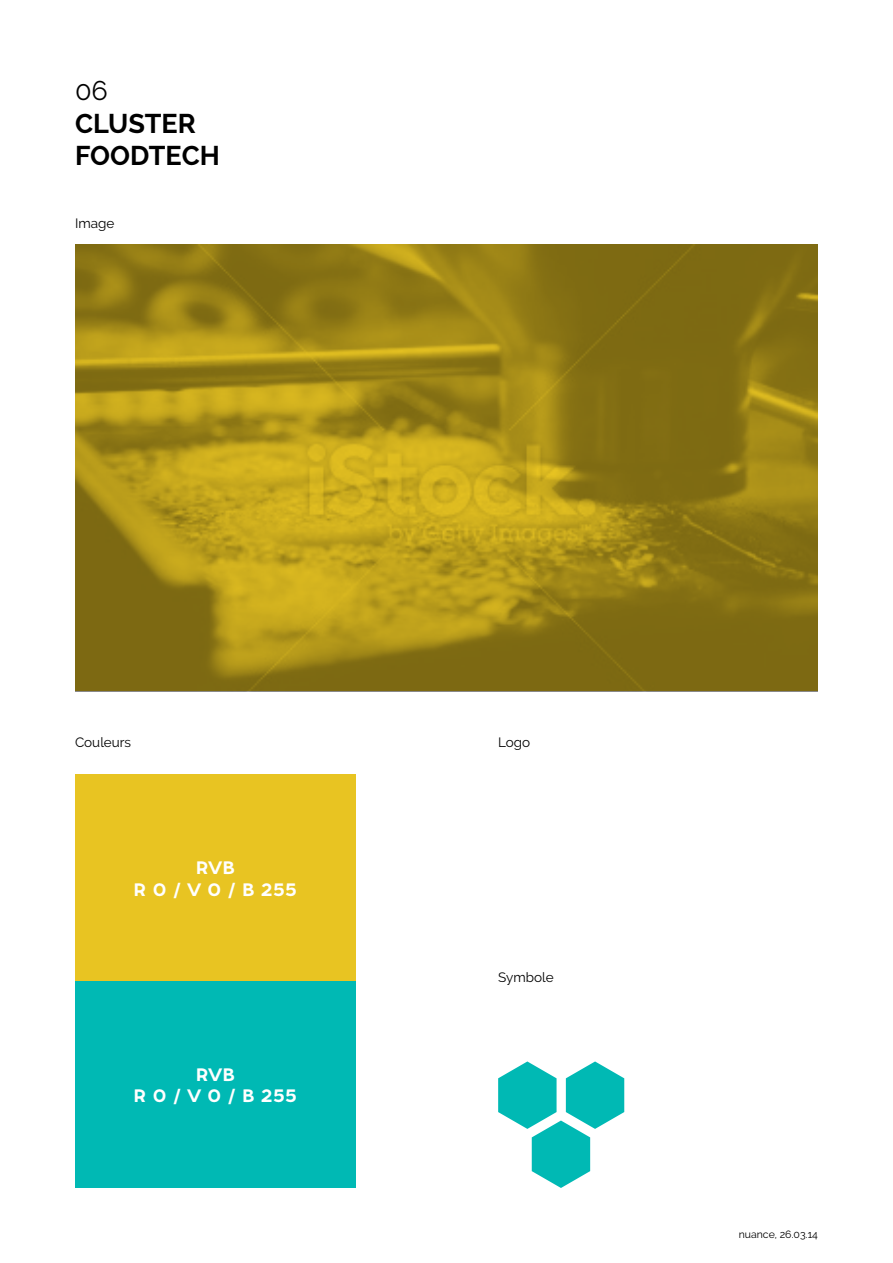
<style>
.page{position:relative;width:893px;height:1263px;background:#fff}
.page>*{position:absolute;margin:0;border:0;box-sizing:border-box;transform-origin:0 0}
.t1{font:700 27px "Raleway";color:#000}
.t2{font:27px "Raleway";color:#000}
.t3{font:18px "Tide Sans 500 Dudette";letter-spacing:-.02em;color:#fff}
.t4{font:13.5px "Raleway";color:#000}
.t5{font:10.5px "Raleway";color:#000}
</style>
<div class="page">
<div style="left:75px;top:774px;width:281px;height:207px;background:#e8c422"></div>
<div style="left:75px;top:981px;width:281px;height:207px;background:#00b9b4"></div>
<svg style="left:498px;top:1061px;width:126px;height:127px"></svg>
<svg style="left:75px;top:244px;width:743px;height:447px"></svg>
<p class="t2" style="left:75px;top:75px;width:34px">06</p>
<p class="t1" style="left:75px;top:108px;width:123px">CLUSTER</p>
<p class="t1" style="left:75px;top:140px;width:147px">FOODTECH</p>
<p class="t4" style="left:75px;top:215px;width:41px">Image</p>
<p class="t4" style="left:75px;top:734px;width:58px">Couleurs</p>
<p class="t4" style="left:498px;top:734px;width:34px">Logo</p>
<p class="t3" style="left:196px;top:856px;width:40px">RVB</p>
<p class="t3" style="left:134px;top:878px;width:165px">R 0 / V 0 / B 255</p>
<p class="t3" style="left:196px;top:1063px;width:40px">RVB</p>
<p class="t3" style="left:134px;top:1084px;width:165px">R 0 / V 0 / B 255</p>
<p class="t4" style="left:498px;top:970px;width:57px">Symbole</p>
<p class="t5" style="left:739px;top:1228px;width:81px">nuance, 26.03.14</p>
</div>
